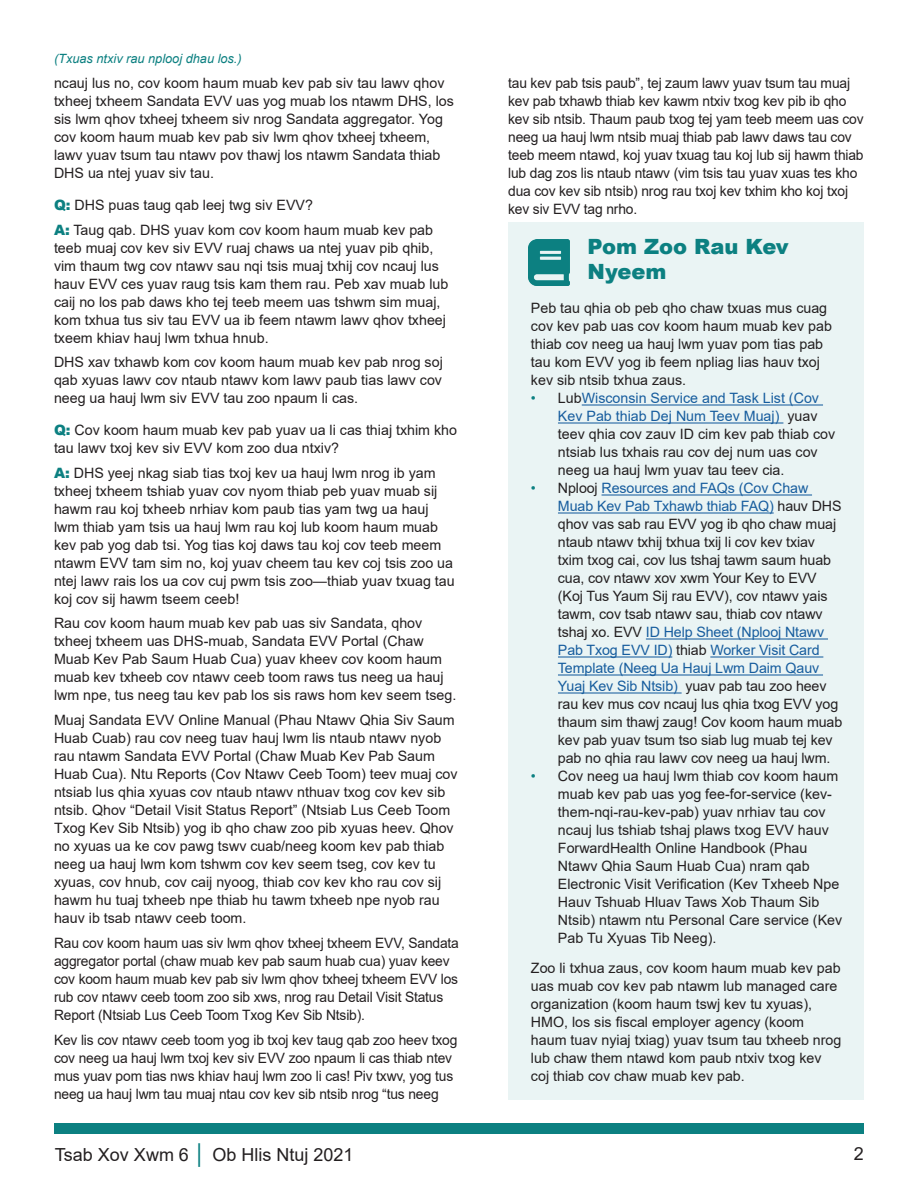
<style>
.page{position:relative;width:918px;height:1188px;background:#fff}
.page>*{position:absolute;margin:0;border:0;box-sizing:border-box;transform-origin:0 0}
.t1{font:900 21px/25.2px "Arial";color:#0c8081}
.t2{font:18px "Arial";color:#231f20}
.t3{font:14.25px/18px "Arial";color:#231f20}
.t4{font:italic 12.75px "Arial";color:#0c8081}
.s1{font-weight:900;color:#0c8081}
.s2{color:#0c8081}
.s3{color:#175d9e}
.s4{font-weight:900;font-size:19.5px;color:#0c8081}
</style>
<div class="page">
<div style="left:55px;top:1123px;width:809px;height:11px;background:#0c8081"></div>
<div style="left:508px;top:222px;width:356px;height:877px;background:#eaf4f4"></div>
<hr style="left:582px;top:404px;width:241px;height:2px;background:#175d9e">
<hr style="left:558px;top:422px;width:225px;height:2px;background:#175d9e">
<hr style="left:602px;top:494px;width:210px;height:2px;background:#175d9e">
<hr style="left:558px;top:512px;width:216px;height:2px;background:#175d9e">
<hr style="left:646px;top:638px;width:182px;height:2px;background:#175d9e">
<hr style="left:558px;top:656px;width:114px;height:2px;background:#175d9e">
<hr style="left:710px;top:656px;width:113px;height:2px;background:#175d9e">
<hr style="left:558px;top:674px;width:265px;height:2px;background:#175d9e">
<hr style="left:558px;top:692px;width:124px;height:2px;background:#175d9e">
<img style="left:529px;top:240px;width:40px;height:46px">
<p class="t4" style="left:54px;top:51px;width:189px">(Txuas ntxiv rau nplooj dhau los.)</p>
<p class="t3" style="left:54px;top:74px;width:401px">ncauj lus no, cov koom haum muab kev pab siv tau lawv qhov txheej txheem Sandata EVV uas yog muab los ntawm DHS, los sis lwm qhov txheej txheem siv nrog Sandata aggregator. Yog cov koom haum muab kev pab siv lwm qhov txheej txheem, lawv yuav tsum tau ntawv pov thawj los ntawm Sandata thiab DHS ua ntej yuav siv tau.</p>
<p class="t3" style="left:54px;top:192px;width:381px;line-height:24.8px"><span class="s1">Q:</span> DHS puas taug qab leej twg siv EVV?<br><span class="s1">A:</span> Taug qab. DHS yuav kom cov koom haum muab kev pab</p>
<p class="t3" style="left:54px;top:239px;width:396px">teeb muaj cov kev siv EVV ruaj chaws ua ntej yuav pib qhib, vim thaum twg cov ntawv sau nqi tsis muaj txhij cov ncauj lus hauv EVV ces yuav raug tsis kam them rau. Peb xav muab lub caij no los pab daws kho tej teeb meem uas tshwm sim muaj, kom txhua tus siv tau EVV ua ib feem ntawm lawv qhov txheej txeem khiav hauj lwm txhua hnub.</p>
<p class="t3" style="left:54px;top:353px;width:390px;text-align:justify">DHS xav txhawb kom cov koom haum muab kev pab nrog soj qab xyuas lawv cov ntaub ntawv kom lawv paub tias lawv cov neeg ua hauj lwm siv EVV tau zoo npaum li cas.</p>
<p class="t3" style="left:54px;top:421px;width:405px"><span class="s1">Q:</span> Cov koom haum muab kev pab yuav ua li cas thiaj txhim kho tau lawv txoj kev siv EVV kom zoo dua ntxiv?</p>
<p class="t3" style="left:54px;top:464px;width:402px"><span class="s1">A:</span> DHS yeej nkag siab tias txoj kev ua hauj lwm nrog ib yam txheej txheem tshiab yuav cov nyom thiab peb yuav muab sij hawm rau koj txheeb nrhiav kom paub tias yam twg ua hauj lwm thiab yam tsis ua hauj lwm rau koj lub koom haum muab kev pab yog dab tsi. Yog tias koj daws tau koj cov teeb meem ntawm EVV tam sim no, koj yuav cheem tau kev coj tsis zoo ua ntej lawv rais los ua cov cuj pwm tsis zoo—thiab yuav txuag tau koj cov sij hawm tseem ceeb!</p>
<p class="t3" style="left:54px;top:614px;width:404px">Rau cov koom haum muab kev pab uas siv Sandata, qhov txheej txheem uas DHS-muab, Sandata EVV Portal (Chaw Muab Kev Pab Saum Huab Cua) yuav kheev cov koom haum muab kev txheeb cov ntawv ceeb toom raws tus neeg ua hauj lwm npe, tus neeg tau kev pab los sis raws hom kev seem tseg.</p>
<p class="t3" style="left:54px;top:711px;width:405px">Muaj Sandata EVV Online Manual (Phau Ntawv Qhia Siv Saum Huab Cuab) rau cov neeg tuav hauj lwm lis ntaub ntawv nyob rau ntawm Sandata EVV Portal (Chaw Muab Kev Pab Saum Huab Cua). Ntu Reports (Cov Ntawv Ceeb Toom) teev muaj cov ntsiab lus qhia xyuas cov ntaub ntawv nthuav txog cov kev sib ntsib. Qhov “Detail Visit Status Report” (Ntsiab Lus Ceeb Toom Txog Kev Sib Ntsib) yog ib qho chaw zoo pib xyuas heev. Qhov no xyuas ua ke cov pawg tswv cuab/neeg koom kev pab thiab neeg ua hauj lwm kom tshwm cov kev seem tseg, cov kev tu xyuas, cov hnub, cov caij nyoog, thiab cov kev kho rau cov sij hawm hu tuaj txheeb npe thiab hu tawm txheeb npe nyob rau hauv ib tsab ntawv ceeb toom.</p>
<p class="t3" style="left:54px;top:934px;width:406px">Rau cov koom haum uas siv lwm qhov txheej txheem EVV, Sandata aggregator portal (chaw muab kev pab saum huab cua) yuav keev cov koom haum muab kev pab siv lwm qhov txheej txheem EVV los rub cov ntawv ceeb toom zoo sib xws, nrog rau Detail Visit Status Report (Ntsiab Lus Ceeb Toom Txog Kev Sib Ntsib).</p>
<p class="t3" style="left:54px;top:1031px;width:405px">Kev lis cov ntawv ceeb toom yog ib txoj kev taug qab zoo heev txog cov neeg ua hauj lwm txoj kev siv EVV zoo npaum li cas thiab ntev mus yuav pom tias nws khiav hauj lwm zoo li cas! Piv txwv, yog tus neeg ua hauj lwm tau muaj ntau cov kev sib ntsib nrog “tus neeg</p>
<p class="t3" style="left:508px;top:74px;width:357px">tau kev pab tsis paub”, tej zaum lawv yuav tsum tau muaj kev pab txhawb thiab kev kawm ntxiv txog kev pib ib qho kev sib ntsib. Thaum paub txog tej yam teeb meem uas cov neeg ua hauj lwm ntsib muaj thiab pab lawv daws tau cov teeb meem ntawd, koj yuav txuag tau koj lub sij hawm thiab lub dag zos lis ntaub ntawv (vim tsis tau yuav xuas tes kho dua cov kev sib ntsib) nrog rau txoj kev txhim kho koj txoj kev siv EVV tag nrho.</p>
<h1 class="t1" style="left:588px;top:233px;width:203px">Pom Zoo Rau Kev<br>Nyeem</h1>
<p class="t3" style="left:531px;top:299px;width:302px">Peb tau qhia ob peb qho chaw txuas mus cuag cov kev pab uas cov koom haum muab kev pab thiab cov neeg ua hauj lwm yuav pom tias pab tau kom EVV yog ib feem npliag lias hauv txoj kev sib ntsib txhua zaus.</p>
<p class="t3" style="left:558px;top:389px;width:279px;text-indent:-27px"><span class="s2">•</span> Lub<span class="s3">Wisconsin Service and Task List (Cov Kev Pab thiab Dej Num Teev Muaj)</span> yuav teev qhia cov zauv ID cim kev pab thiab cov ntsiab lus txhais rau cov dej num uas cov neeg ua hauj lwm yuav tau teev cia.</p>
<p class="t3" style="left:558px;top:479px;width:286px;text-indent:-27px"><span class="s2">•</span> Nplooj <span class="s3">Resources and FAQs (Cov Chaw Muab Kev Pab Txhawb thiab FAQ)</span> hauv DHS qhov vas sab rau EVV yog ib qho chaw muaj ntaub ntawv txhij txhua txij li cov kev txiav txim txog cai, cov lus tshaj tawm saum huab cua, cov ntawv xov xwm Your Key to EVV (Koj Tus Yaum Sij rau EVV), cov ntawv yais tawm, cov tsab ntawv sau, thiab cov ntawv tshaj xo. EVV <span class="s3">ID Help Sheet (Nplooj Ntawv Pab Txog EVV ID)</span> thiab <span class="s3">Worker Visit Card Template (Neeg Ua Hauj Lwm Daim Qauv Yuaj Kev Sib Ntsib)</span> yuav pab tau zoo heev rau kev mus cov ncauj lus qhia txog EVV yog thaum sim thawj zaug! Cov koom haum muab kev pab yuav tsum tso siab lug muab tej kev pab no qhia rau lawv cov neeg ua hauj lwm.</p>
<p class="t3" style="left:558px;top:767px;width:286px;text-indent:-27px"><span class="s2">•</span> Cov neeg ua hauj lwm thiab cov koom haum muab kev pab uas yog fee-for-service (kev&shy;them-nqi-rau-kev-pab) yuav nrhiav tau cov ncauj lus tshiab tshaj plaws txog EVV hauv ForwardHealth Online Handbook (Phau Ntawv Qhia Saum Huab Cua) nram qab Electronic Visit Verification (Kev Txheeb Npe Hauv Tshuab Hluav Taws Xob Thaum Sib Ntsib) ntawm ntu Personal Care service (Kev Pab Tu Xyuas Tib Neeg).</p>
<p class="t3" style="left:531px;top:959px;width:312px">Zoo li txhua zaus, cov koom haum muab kev pab uas muab cov kev pab ntawm lub managed care organization (koom haum tswj kev tu xyuas), HMO, los sis fiscal employer agency (koom haum tuav nyiaj txiag) yuav tsum tau txheeb nrog lub chaw them ntawd kom paub ntxiv txog kev coj thiab cov chaw muab kev pab.</p>
<p class="t2" style="left:55px;top:1142px;width:300px">Tsab Xov Xwm 6 <span class="s4">│</span> Ob Hlis Ntuj 2021</p>
<p class="t2" style="left:854px;top:1141px;width:12px">2</p>
</div>
